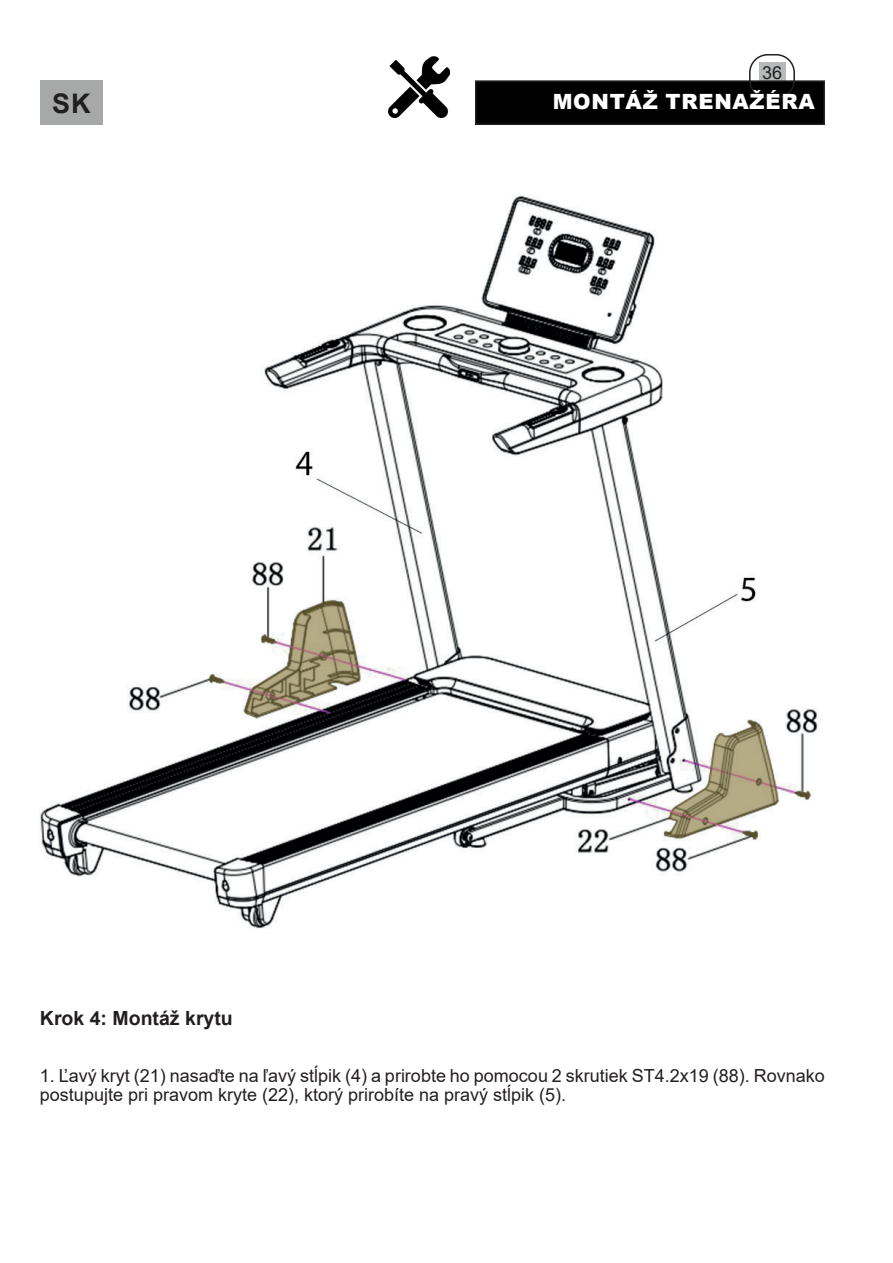
<style>
.page{position:relative;width:893px;height:1263px;background:#fff}
.page>*{position:absolute;margin:0;border:0;box-sizing:border-box;transform-origin:0 0}
.t1{font:700 27px "Arial";color:#231f20}
.t2{font:900 21px "Arial";letter-spacing:.035em;color:#fff}
.t3{font:700 19.5px "Arial";color:#231f20}
.t4{font:18px/19.5px "Arial";color:#231f20}
</style>
<div class="page">
<div style="left:759px;top:62px;width:27px;height:21px;background:#b7baba"></div>
<div style="left:476px;top:81px;width:348px;height:43px;background:#000001"></div>
<div style="left:475px;top:80px;width:350px;height:45px;border:2px solid #231f20"></div>
<div style="left:749px;top:54px;width:46px;height:45px;border:2px solid #231f20;border-radius:18px"></div>
<img style="left:388px;top:57px;width:62px;height:61px">
<div style="left:40px;top:80px;width:63px;height:45px;background:#a7a9a9"></div>
<img style="left:40px;top:195px;width:779px;height:734px">
<p class="t4" style="left:762px;top:62px;width:22px">36</p>
<h1 class="t1" style="left:52px;top:84px;width:40px">SK</h1>
<p class="t2" style="left:553px;top:87px;width:264px">MONTÁŽ TRENAŽÉRA</p>
<p class="t3" style="left:40px;top:1005px;width:194px">Krok 4: Montáž krytu</p>
<p class="t4" style="left:40px;top:1065px;width:786px">1. Ľavý kryt (21) nasaďte na ľavý stĺpik (4) a prirobte ho pomocou 2 skrutiek ST4.2x19 (88). Rovnako postupujte pri pravom kryte (22), ktorý prirobíte na pravý stĺpik (5).</p>
</div>
